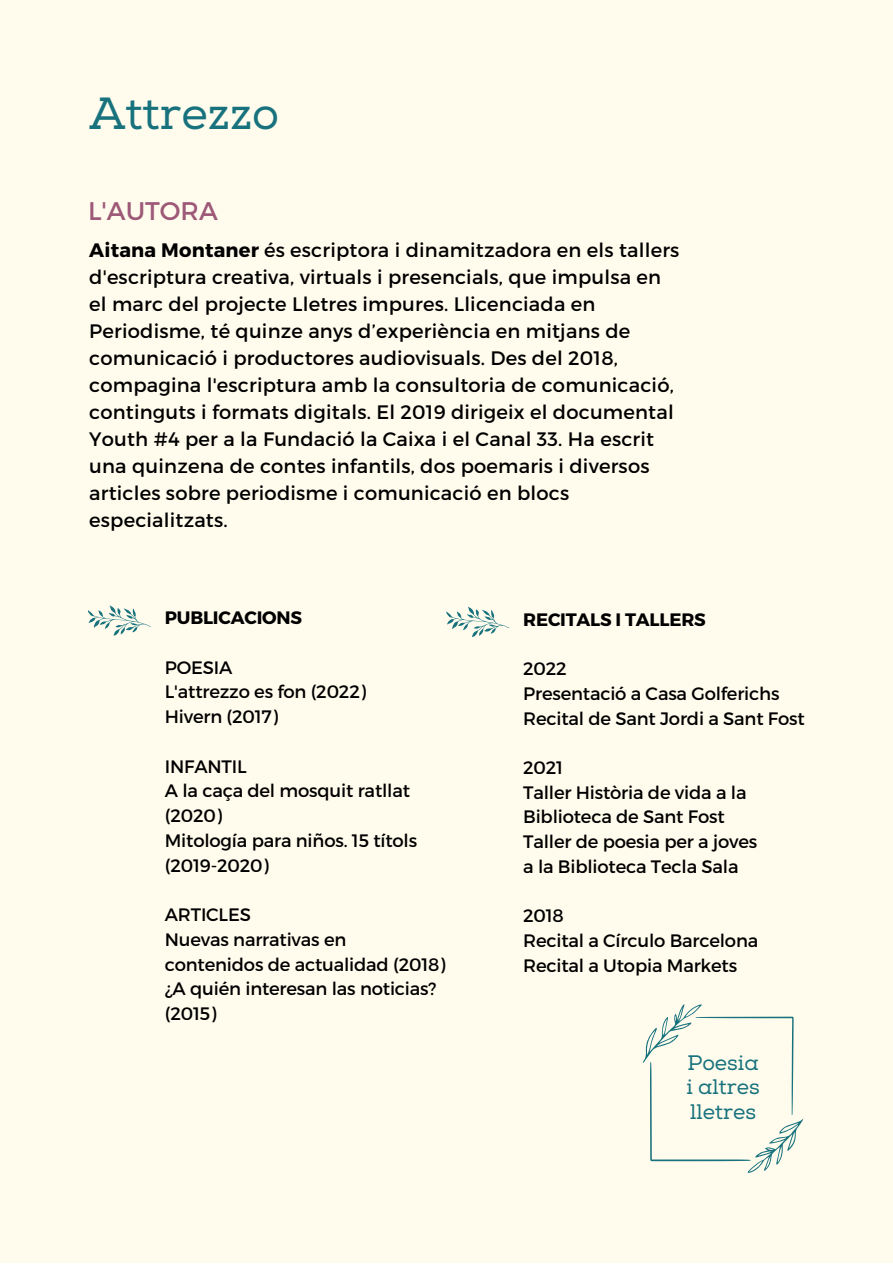
<style>
.page{position:relative;width:893px;height:1264px;background:#fff}
.page>*{position:absolute;margin:0;border:0;box-sizing:border-box;transform-origin:0 0}
.t1{font:45px "Nexa Slab";color:#18727d}
.t2{font:25.5px "Montserrat";color:#9d5977}
.t3{font:21px/24.8px "Nexa Slab";color:#18727d;text-align:justify}
.t4{font:19.5px/27px "Montserrat";letter-spacing:.01em;color:#000}
.t5{font:18px/24.8px "Montserrat";letter-spacing:-.01em;color:#000}
.t6{font:700 18px "Montserrat";letter-spacing:-.01em;color:#000}
.s1{font-weight:700}
</style>
<div class="page">
<div style="left:0;top:0;width:892px;height:1262px;background:#fffced"></div>
<svg style="left:88px;top:605px;width:63px;height:30px"></svg>
<svg style="left:642px;top:1004px;width:161px;height:168px"></svg>
<svg style="left:446px;top:606px;width:63px;height:31px"></svg>
<h1 class="t1" style="left:89px;top:86px;width:191px">Attrezzo</h1>
<h2 class="t2" style="left:88px;top:194px;width:131px">L'AUTORA</h2>
<p class="t4" style="left:89px;top:235px;width:591px"><span class="s1">Aitana Montaner</span> és escriptora i dinamitzadora en els tallers d'escriptura creativa, virtuals i presencials, que impulsa en el marc del projecte Lletres impures. Llicenciada en Periodisme, té quinze anys d’experiència en mitjans de comunicació i productores audiovisuals. Des del 2018, compagina l'escriptura amb la consultoria de comunicació, continguts i formats digitals. El 2019 dirigeix el documental Youth #4 per a la Fundació la Caixa i el Canal 33. Ha escrit una quinzena de contes infantils, dos poemaris i diversos articles sobre periodisme i comunicació en blocs especialitzats.</p>
<p class="t6" style="left:165px;top:606px;width:139px">PUBLICACIONS</p>
<p class="t5" style="left:165px;top:654px;width:202px">POESIA<br>L'attrezzo es fon (2022)<br>Hivern (2017)</p>
<p class="t5" style="left:165px;top:753px;width:254px">INFANTIL<br>A la caça del mosquit ratllat (2020)<br>Mitología para niños. 15 títols (2019-2020)</p>
<p class="t5" style="left:165px;top:901px;width:282px">ARTICLES<br>Nuevas narrativas en contenidos de actualidad (2018) ¿A quién interesan las noticias? (2015)</p>
<p class="t6" style="left:523px;top:607px;width:184px">RECITALS I TALLERS</p>
<p class="t5" style="left:523px;top:655px;width:283px">2022<br>Presentació a Casa Golferichs<br>Recital de Sant Jordi a Sant Fost</p>
<p class="t5" style="left:523px;top:754px;width:235px">2021<br>Taller Història de vida a la<br>Biblioteca de Sant Fost<br>Taller de poesia per a joves a la Biblioteca Tecla Sala</p>
<p class="t5" style="left:523px;top:902px;width:236px">2018<br>Recital a Círculo Barcelona<br>Recital a Utopia Markets</p>
<p class="t3" style="left:686px;top:1050px;width:75px">Poesia i altres lletres</p>
</div>
